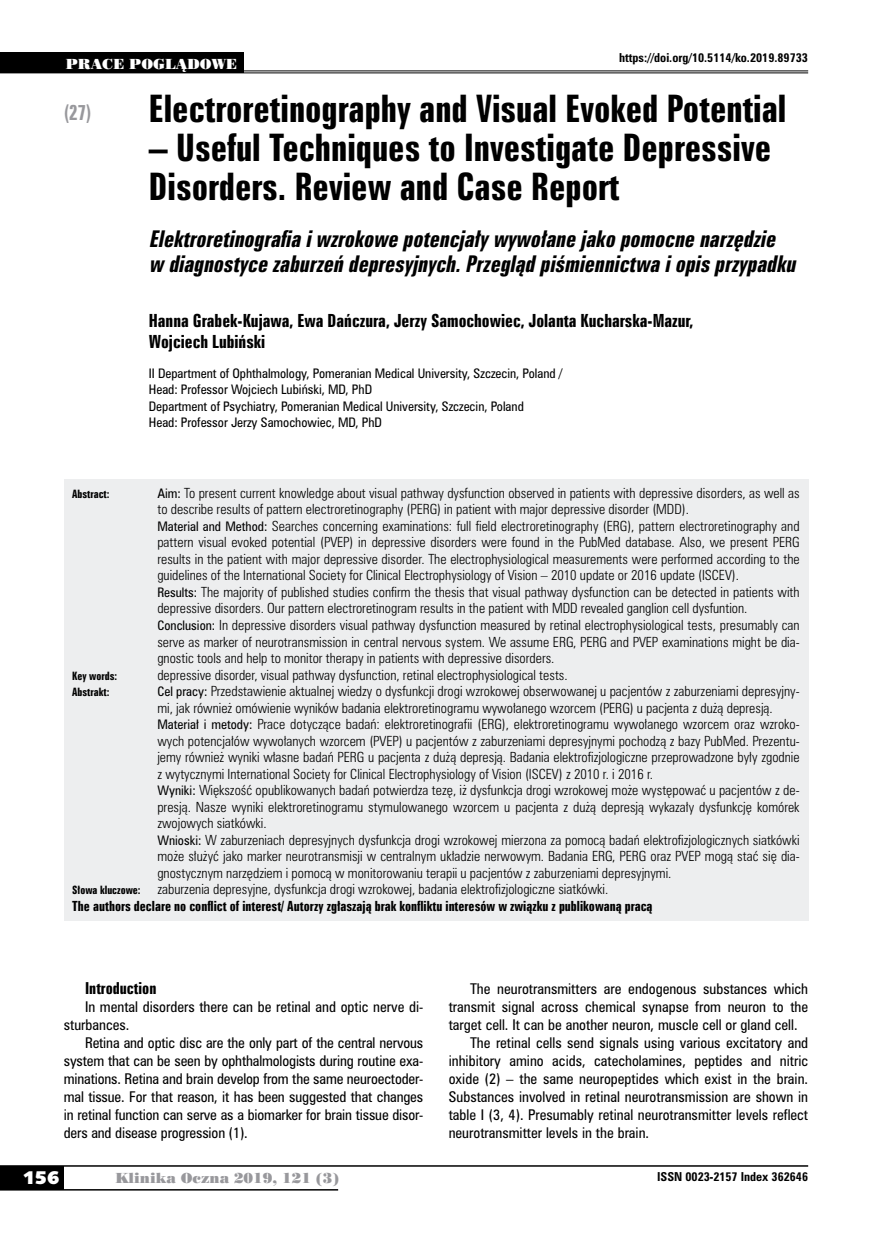
<style>
.page{position:relative;width:872px;height:1234px;background:#fff}
.page>*{position:absolute;margin:0;border:0;box-sizing:border-box;transform-origin:0 0}
.t1{font:34.5px/39px "Zurich Bd X Cn PL";color:#000}
.t2{font:italic 21px/25.5px "Zurich Bd X Cn PL";color:#000}
.t3{font:19.5px "Zurich Bd X Cn PL";color:#98989c;scale:.9 1}
.t4{font:18px "Humanst 531 U Blk PL";color:#fff}
.t5{font:16.5px/21px "Zurich Bd X Cn PL";color:#000}
.t6{font:15px "Zurich Bd X Cn PL";color:#000}
.t7{font:13.5px/18px "Zurich Cn PL";color:#000}
.t8{font:13.5px "Poster Bodoni PL";color:#98989c}
.t9{font:13.5px "Poster Bodoni PL";color:#fff}
.t10{font:12.75px/16.5px "Zurich Lt Cn PL";color:#000}
.t11{font:12.75px "Zurich Bd X Cn PL";color:#000}
.t12{font:12px/16.5px "Zurich Cn PL";color:#000}
.t13{font:700 11.25px "Zurich Cn PL";color:#000}
.t14{font:10.5px "Zurich Bd X Cn PL";color:#000}
.s1{font-family:"Zurich Cn PL";font-size:12px}
</style>
<div class="page">
<div style="left:0;top:1165px;width:64px;height:24px;background:#000"></div>
<hr style="left:0;top:1164px;width:808px;height:2px;background:#000">
<hr style="left:0;top:1188px;width:338px;height:2px;background:#000">
<div style="left:64px;top:479px;width:744px;height:441px;background:#edeeef"></div>
<hr style="left:0;top:70px;width:808px;height:1px;background:#000">
<hr style="left:0;top:72px;width:808px;height:1px;background:#000">
<div style="left:0;top:53px;width:243px;height:20px;background:#000"></div>
<p class="t9" style="left:66px;top:55px;width:173px">PRACE POGLĄDOWE</p>
<p class="t13" style="left:619px;top:50px;width:190px">https://doi.org/10.5114/ko.2019.89733</p>
<h3 class="t3" style="left:64px;top:100px;width:32px">(27)</h3>
<h1 class="t1" style="left:149px;top:89px;width:639px">Electroretinography and Visual Evoked Potential</h1>
<h1 class="t1" style="left:149px;top:128px;width:624px">– Useful Techniques to Investigate Depressive<br>Disorders. Review and Case Report</h1>
<h2 class="t2" style="left:149px;top:226px;width:653px">Elektroretinografiaiwzrokowe potencjaływywołane jako pomocne narzędzie w diagnostyce zaburzeń depresyjnych.Przeglądpiśmiennictwaiopisprzypadku</h2>
<p class="t5" style="left:149px;top:310px;width:546px">Hanna Grabek-Kujawa, Ewa Dańczura, Jerzy Samochowiec, Jolanta Kucharska-Mazur,<br>Wojciech Lubiński</p>
<p class="t12" style="left:149px;top:364px;width:415px">II Department of Ophthalmology, Pomeranian Medical University, Szczecin, Poland / Head: Professor Wojciech Lubiński, MD, PhD<br>Department of Psychiatry, Pomeranian Medical University, Szczecin, Poland<br>Head: Professor Jerzy Samochowiec, MD, PhD</p>
<p class="t14" style="left:72px;top:487px;width:39px">Abstract:</p>
<p class="t10" style="left:157px;top:484px;width:644px"><span class="s1">Aim:</span> To present current knowledge about visual pathway dysfunction observed in patients with depressive disorders, as well as to describe results of pattern electroretinography (PERG) in patient with major depressive disorder (MDD).<br><span class="s1">Material and Method:</span> Searches concerning examinations: full field electroretinography (ERG), pattern electroretinography and pattern visual evoked potential (PVEP) in depressive disorders were found in the PubMed database. Also, we present PERG results in the patient with major depressive disorder. The electrophysiological measurements were performed according to the guidelines of the International Society for Clinical Electrophysiology of Vision – 2010 update or 2016 update (ISCEV).<br><span class="s1">Results:</span> The majority of published studies confirm the thesis that visual pathway dysfunction can be detected in patients with depressive disorders. Our pattern electroretinogram results in the patient with MDD revealed ganglion cell dysfuntion.<br><span class="s1">Conclusion:</span> In depressive disorders visual pathway dysfunction measured by retinal electrophysiological tests, presumably can serve as marker of neurotransmission in central nervous system. We assume ERG, PERG and PVEP examinations might be dia&shy;gnostic tools and help to monitor therapy in patients with depressive disorders.</p>
<p class="t14" style="left:72px;top:668px;width:46px">Key words:</p>
<p class="t10" style="left:157px;top:666px;width:412px">depressive disorder, visual pathway dysfunction, retinal electrophysiological tests.</p>
<p class="t14" style="left:72px;top:685px;width:39px">Abstrakt:</p>
<p class="t10" style="left:157px;top:682px;width:644px"><span class="s1">Cel pracy:</span> Przedstawienie aktualnej wiedzy o dysfunkcji drogi wzrokowej obserwowanej u pacjentów z zaburzeniami depresyjny&shy;mi, jak również omówienie wyników badania elektroretinogramu wywołanego wzorcem (PERG) u pacjenta z dużą depresją.<br><span class="s1">Materiał i metody:</span> Prace dotyczące badań: elektroretinografii (ERG), elektroretinogramu wywołanego wzorcem oraz wzroko&shy;wych potencjałów wywołanych wzorcem (PVEP) u pacjentów z zaburzeniami depresyjnymi pochodzą z bazy PubMed. Prezentu&shy;jemy również wyniki własne badań PERG u pacjenta z dużą depresją. Badania elektrofizjologiczne przeprowadzone były zgodnie z wytycznymi International Society for Clinical Electrophysiology of Vision (ISCEV) z 2010 r. i 2016 r.<br><span class="s1">Wyniki:</span> Większość opublikowanych badań potwierdza tezę, iż dysfunkcja drogi wzrokowej może występować u pacjentów z de&shy;presją. Nasze wyniki elektroretinogramu stymulowanego wzorcem u pacjenta z dużą depresją wykazały dysfunkcję komórek zwojowych siatkówki.<br><span class="s1">Wnioski:</span> W zaburzeniach depresyjnych dysfunkcja drogi wzrokowej mierzona za pomocą badań elektrofizjologicznych siatkówki może służyć jako marker neurotransmisji w centralnym układzie nerwowym. Badania ERG, PERG oraz PVEP mogą stać się dia&shy;gnostycznym narzędziem i pomocą w monitorowaniu terapii u pacjentów z zaburzeniami depresyjnymi.</p>
<p class="t14" style="left:72px;top:883px;width:70px">Słowa kluczowe:</p>
<p class="t10" style="left:157px;top:880px;width:452px">zaburzenia depresyjne, dysfunkcja drogi wzrokowej, badania elektrofizjologiczne siatkówki.</p>
<p class="t11" style="left:72px;top:897px;width:582px">The authors declare no conflict of interest/ Autorzy zgłaszają brak konfliktu interesów w związku z publikowaną pracą</p>
<p class="t6" style="left:85px;top:978px;width:73px">Introduction</p>
<p class="t7" style="left:64px;top:997px;width:361px;text-indent:21px">In mental disorders there can be retinal and optic nerve di&shy;sturbances.</p>
<p class="t7" style="left:64px;top:1033px;width:361px;text-align:justify;text-indent:21px">Retina and optic disc are the only part of the central nervous system that can be seen by ophthalmologists during routine exa&shy;minations. Retina and brain develop from the same neuroectoder&shy;mal tissue. For that reason, it has been suggested that changes in retinal function can serve as a biomarker for brain tissue disor&shy;ders and disease progression (1).</p>
<p class="t7" style="left:470px;top:979px;width:340px">The neurotransmitters are endogenous substances which</p>
<p class="t7" style="left:449px;top:997px;width:361px">transmit signal across chemical synapse from neuron to the</p>
<p class="t7" style="left:449px;top:1015px;width:350px">target cell. It can be another neuron, muscle cell or gland cell.</p>
<p class="t7" style="left:470px;top:1033px;width:340px">The retinal cells send signals using various excitatory and</p>
<p class="t7" style="left:449px;top:1051px;width:361px">inhibitory amino acids, catecholamines, peptides and nitric</p>
<p class="t7" style="left:449px;top:1069px;width:361px">oxide (2) – the same neuropeptides which exist in the brain.</p>
<p class="t7" style="left:449px;top:1087px;width:361px">Substances involved in retinal neurotransmission are shown in</p>
<p class="t7" style="left:449px;top:1105px;width:361px">table I (3, 4). Presumably retinal neurotransmitter levels reflect</p>
<p class="t7" style="left:449px;top:1123px;width:202px">neurotransmitter levels in the brain.</p>
<h3 class="t4" style="left:23px;top:1165px;width:38px">156</h3>
<p class="t8" style="left:115px;top:1168px;width:225px">Klinika Oczna 2019, 121 (3)</p>
<p class="t13" style="left:657px;top:1168px;width:152px">ISSN 0023-2157 Index 362646</p>
</div>
